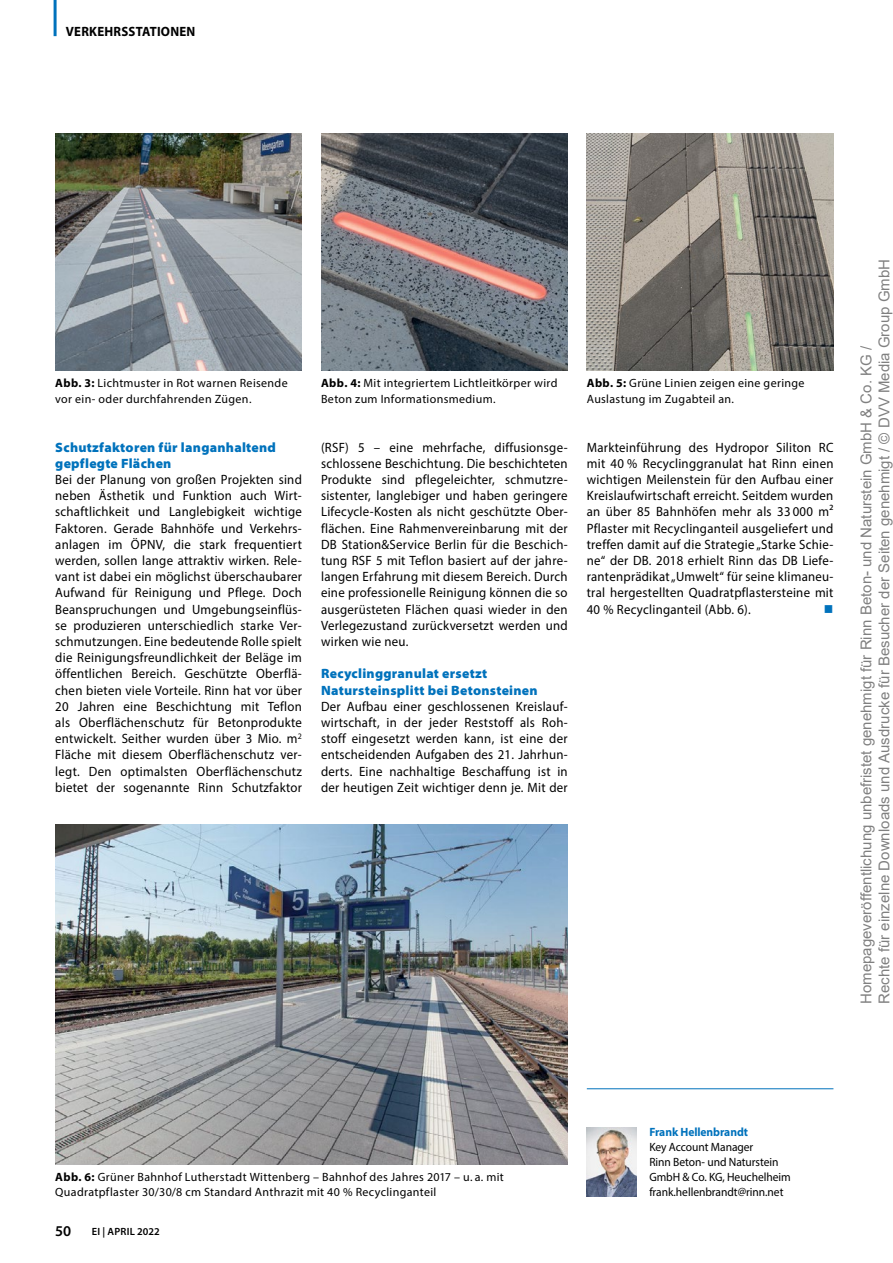
<style>
.page{position:relative;width:893px;height:1263px;background:#fff}
.page>*{position:absolute;margin:0;border:0;box-sizing:border-box;transform-origin:0 0}
.t1{font:15px/18px "Arial";color:rgb(0 0 0/.5)}
.t2{font:600 15px "Myriad Pro";color:#000}
.t3{font:13.5px/16.2px "Myriad Pro";letter-spacing:.02em;color:#000;text-align:justify;scale:.95 1}
.t4{font:900 semi-expanded 13.5px/16.2px "Myriad Pro";letter-spacing:.02em;color:#0072bc;scale:.95 1}
.t5{font:700 13.5px "Myriad Pro";letter-spacing:.02em;color:#000;scale:.95 1}
.t6{font:13.5px "Wingdings";color:#0072bc;scale:.95 1}
.t7{font:12px/15.8px "Myriad Pro";letter-spacing:.025em;color:#000}
.t8{font:12px/15px "Myriad Pro";letter-spacing:-.005em;color:#000;scale:.96 1}
.t9{font:700 12px "Myriad Pro";letter-spacing:-.005em;color:#0072bc;scale:.96 1}
.t10{font:600 10.5px "Myriad Pro";letter-spacing:.02em;color:#000}
.s1{font-weight:700}
</style>
<div class="page">
<hr style="left:54px;top:0;width:3px;height:36px;background:#0072bc">
<img style="left:587px;top:1128px;width:50px;height:69px">
<hr style="left:587px;top:1088px;width:246px;height:1px;background:#0072bc">
<img style="left:55px;top:134px;width:247px;height:237px">
<img style="left:321px;top:134px;width:247px;height:237px">
<img style="left:587px;top:134px;width:246px;height:237px">
<img style="left:55px;top:824px;width:513px;height:340px">
<p class="t5" style="left:66px;top:23px;width:138px">VERKEHRSSTATIONEN</p>
<p class="t7" style="left:55px;top:375px;width:234px"><span class="s1">Abb. 3:</span> Lichtmuster in Rot warnen Reisende vor ein- oder durchfahrenden Zügen.</p>
<p class="t7" style="left:321px;top:375px;width:238px"><span class="s1">Abb. 4:</span> Mit integriertem Lichtleitkörper wird<br>Beton zum Informationsmedium.</p>
<p class="t7" style="left:587px;top:375px;width:219px"><span class="s1">Abb. 5:</span> Grüne Linien zeigen eine geringe<br>Auslastung im Zugabteil an.</p>
<p class="t4" style="left:55px;top:439px;width:234px">Schutzfaktoren für langanhaltend gepflegte Flächen</p>
<p class="t3" style="left:55px;top:471px;width:261px">Bei der Planung von großen Projekten sind neben Ästhetik und Funktion auch Wirt&shy;schaftlichkeit und Langlebigkeit wichtige Faktoren. Gerade Bahnhöfe und Verkehrs&shy;anlagen im ÖPNV, die stark frequentiert werden, sollen lange attraktiv wirken. Rele&shy;vant ist dabei ein möglichst überschaubarer Aufwand für Reinigung und Pflege. Doch Beanspruchungen und Umgebungseinflüs&shy;se produzieren unterschiedlich starke Ver&shy;schmutzungen. Eine bedeutende Rolle spielt die Reinigungsfreundlichkeit der Beläge im öffentlichen Bereich. Geschützte Oberflä&shy;chen bieten viele Vorteile. Rinn hat vor über 20 Jahren eine Beschichtung mit Teflon als Oberflächenschutz für Betonprodukte entwickelt. Seither wurden über 3 Mio. m<sup>2<br></sup>Fläche mit diesem Oberflächenschutz ver&shy;legt. Den optimalsten Oberflächenschutz bietet der sogenannte Rinn Schutzfaktor</p>
<p class="t3" style="left:321px;top:439px;width:261px">(RSF) 5 – eine mehrfache, diffusionsge&shy;schlossene Beschichtung. Die beschichteten Produkte sind pflegeleichter, schmutzre&shy;sistenter, langlebiger und haben geringere Lifecycle-Kosten als nicht geschützte Ober&shy;flächen. Eine Rahmenvereinbarung mit der DB Station&amp;Service Berlin für die Beschich&shy;tung RSF 5 mit Teflon basiert auf der jahre&shy;langen Erfahrung mit diesem Bereich. Durch eine professionelle Reinigung können die so ausgerüsteten Flächen quasi wieder in den Verlegezustand zurückversetzt werden und wirken wie neu.</p>
<p class="t4" style="left:321px;top:666px;width:230px">Recyclinggranulat ersetzt<br>Natursteinsplitt bei Betonsteinen</p>
<p class="t3" style="left:321px;top:698px;width:261px">Der Aufbau einer geschlossenen Kreislauf&shy;wirtschaft, in der jeder Reststoff als Roh&shy;stoff eingesetzt werden kann, ist eine der entscheidenden Aufgaben des 21. Jahrhun&shy;derts. Eine nachhaltige Beschaffung ist in der heutigen Zeit wichtiger denn je. Mit der</p>
<p class="t3" style="left:587px;top:439px;width:261px">Markteinführung des Hydropor Siliton RC mit 40 % Recyclinggranulat hat Rinn einen wichtigen Meilenstein für den Aufbau einer Kreislaufwirtschaft erreicht. Seitdem wurden an über 85 Bahnhöfen mehr als 33 000 m²<br>Pflaster mit Recyclinganteil ausgeliefert und treffen damit auf die Strategie „Starke Schie&shy;ne“ der DB. 2018 erhielt Rinn das DB Liefe&shy;rantenprädikat „Umwelt“ für seine klimaneu&shy;tral hergestellten Quadratpflastersteine mit 40 % Recyclinganteil (Abb. 6).</p>
<p class="t6" style="left:824px;top:601px;width:12px">■</p>
<p class="t1" style="left:857px;top:1004px;width:746px;rotate:-90deg">Homepageveröffentlichung unbefristet genehmigt für Rinn Beton- und Naturstein GmbH &amp; Co. KG /<br>Rechte für einzelne Downloads und Ausdrucke für Besucher der Seiten genehmigt / © DVV Media Group GmbH</p>
<p class="t7" style="left:55px;top:1168px;width:450px"><span class="s1">Abb. 6:</span> Grüner Bahnhof Lutherstadt Wittenberg – Bahnhof des Jahres 2017 – u. a. mit<br>Quadratpflaster 30/30/8 cm Standard Anthrazit mit 40 % Recyclinganteil</p>
<p class="t2" style="left:55px;top:1221px;width:18px">50</p>
<p class="t10" style="left:92px;top:1225px;width:69px">EI | APRIL 2022</p>
<p class="t9" style="left:649px;top:1124px;width:104px">Frank Hellenbrandt</p>
<p class="t8" style="left:649px;top:1139px;width:149px">Key Account Manager<br>Rinn Beton- und Naturstein<br>GmbH &amp; Co. KG, Heuchelheim frank.hellenbrandt@rinn.net</p>
</div>
